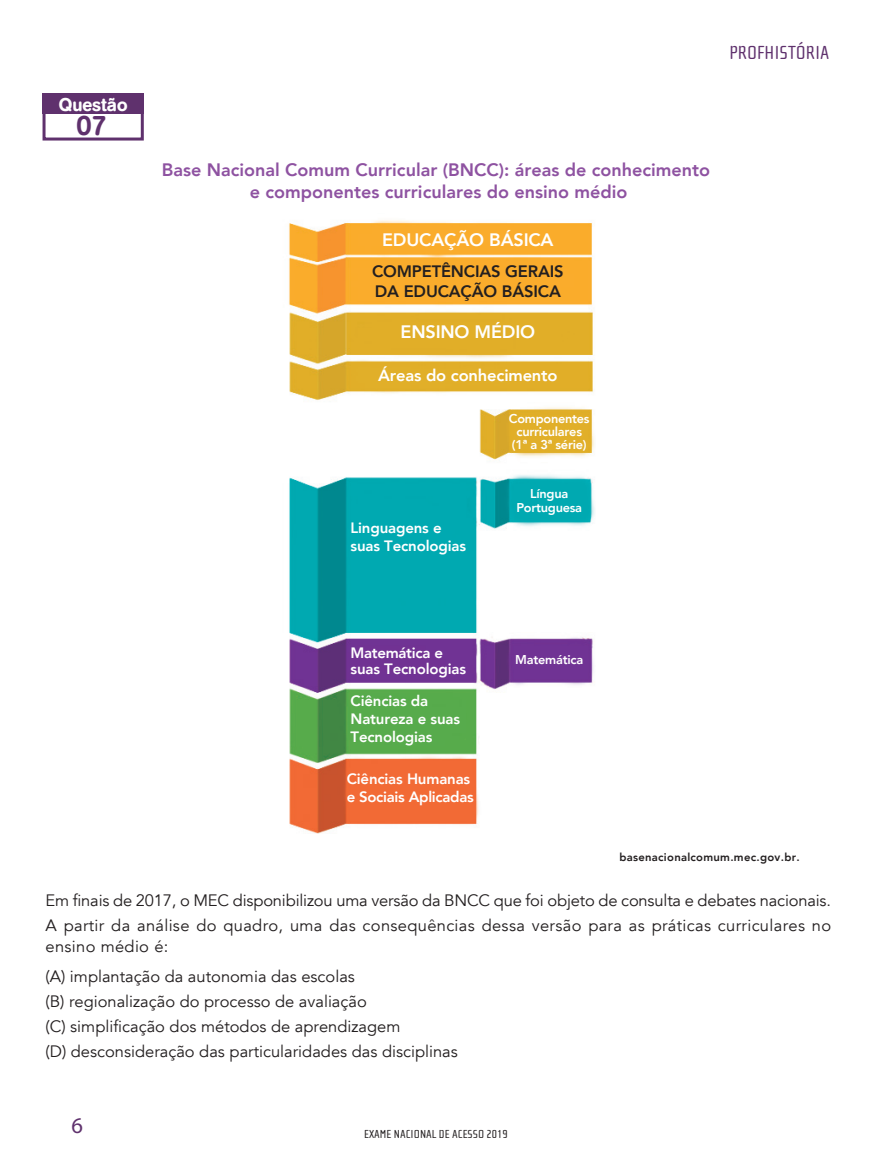
<style>
.page{position:relative;width:872px;height:1170px;background:#fff}
.page>*{position:absolute;margin:0;border:0;box-sizing:border-box;transform-origin:0 0}
.t1{font:500 27px "AG Book Rounded";color:#5f316d}
.t2{font:22.5px "Myriad Pro";color:#5f316d}
.t3{font:19.5px "Cholla Sans";color:#5f316d}
.t4{font:800 18px/22.5px "Avenir";color:#8e52a1;text-align:center}
.t5{font:800 18px "Avenir";letter-spacing:-.01em;color:#fff}
.t6{font:500 18px "AG Book Rounded";color:#fff}
.t7{font:16.5px/25.2px "Avenir";color:#231f20}
.t8{font:800 16.5px/20.5px "Avenir";letter-spacing:-.01em;color:#231f20}
.t9{font:800 16.5px "Avenir";letter-spacing:-.01em;color:#fff}
.t10{font:800 15px/18px "Avenir";letter-spacing:-.01em;color:#fff}
.t11{font:800 12.75px/13px "Avenir";letter-spacing:-.02em;color:#fff;text-align:center}
.t12{font:12px "Cholla Sans";color:#231f20}
.t13{font:800 11.25px "Avenir";letter-spacing:.025em;color:#231f20}
</style>
<div class="page">
<div style="left:43px;top:94px;width:101px;height:46px;border:3px solid #5f316d"></div>
<div style="left:43px;top:94px;width:101px;height:20px;background:#5f316d"></div>
<img style="left:289px;top:220px;width:306px;height:613px">
<p class="t6" style="left:59px;top:94px;width:70px">Questão</p>
<h1 class="t1" style="left:76px;top:110px;width:32px">07</h1>
<p class="t3" style="left:729px;top:42px;width:101px">PROFHISTÓRIA</p>
<p class="t4" style="left:162px;top:158px;width:549px">Base Nacional Comum Curricular (BNCC): áreas de conhecimento e componentes curriculares do ensino médio</p>
<p class="t5" style="left:382px;top:228px;width:173px">EDU CAÇÃO BÁSICA</p>
<p class="t8" style="left:372px;top:260px;width:193px">COMPETÊNCIAS GERAIS<br>DA EDU CAÇÃO BÁSICA</p>
<p class="t5" style="left:400px;top:321px;width:47px">ENSINO</p>
<p class="t5" style="left:474px;top:321px;width:39px">MÉDIO</p>
<p class="t9" style="left:378px;top:366px;width:181px">Áreas do conhecimento</p>
<p class="t11" style="left:509px;top:412px;width:82px">Componentes curriculares (1ª a 3ª série)</p>
<p class="t10" style="left:350px;top:519px;width:117px">Linguagens e suas Tecnologias</p>
<p class="t11" style="left:516px;top:487px;width:67px;line-height:13.5px">Língua<br>Portuguesa</p>
<p class="t10" style="left:350px;top:643px;width:94px">Matemática e</p>
<p class="t10" style="left:350px;top:653px;width:117px;line-height:31.3px">suas Tecnologias<br>Ciências da</p>
<p class="t10" style="left:350px;top:709px;width:111px">Natureza e suas<br>Tecnologias</p>
<p class="t10" style="left:347px;top:770px;width:129px">Ciências Humanas e Sociais Aplicadas</p>
<p class="t11" style="left:515px;top:653px;width:69px">Matemática</p>
<p class="t13" style="left:619px;top:850px;width:182px">basenacionalcomum.mec.gov.br.</p>
<p class="t7" style="left:45px;top:887px;width:787px">Em finais de 2017, o MEC disponibilizou uma versão da BNCC que foi objeto de consulta e debates nacionais.<br>A partir da análise do quadro, uma das consequências dessa versão para as práticas curriculares no</p>
<p class="t7" style="left:45px;top:931px;width:311px;line-height:29.5px">ensino médio é:<br>(A) implantação da autonomia das escolas</p>
<p class="t7" style="left:45px;top:988px;width:414px">(B) regionalização do processo de avaliação<br>(C) simplificação dos métodos de aprendizagem<br>(D) desconsideração das particularidades das disciplinas</p>
<h2 class="t2" style="left:72px;top:1111px;width:13px">6</h2>
<p class="t12" style="left:364px;top:1126px;width:53px">EXAME NACIONA</p>
<p class="t12" style="left:432px;top:1126px;width:37px">L DE ACESSO</p>
<p class="t12" style="left:486px;top:1126px;width:23px">2019</p>
</div>
